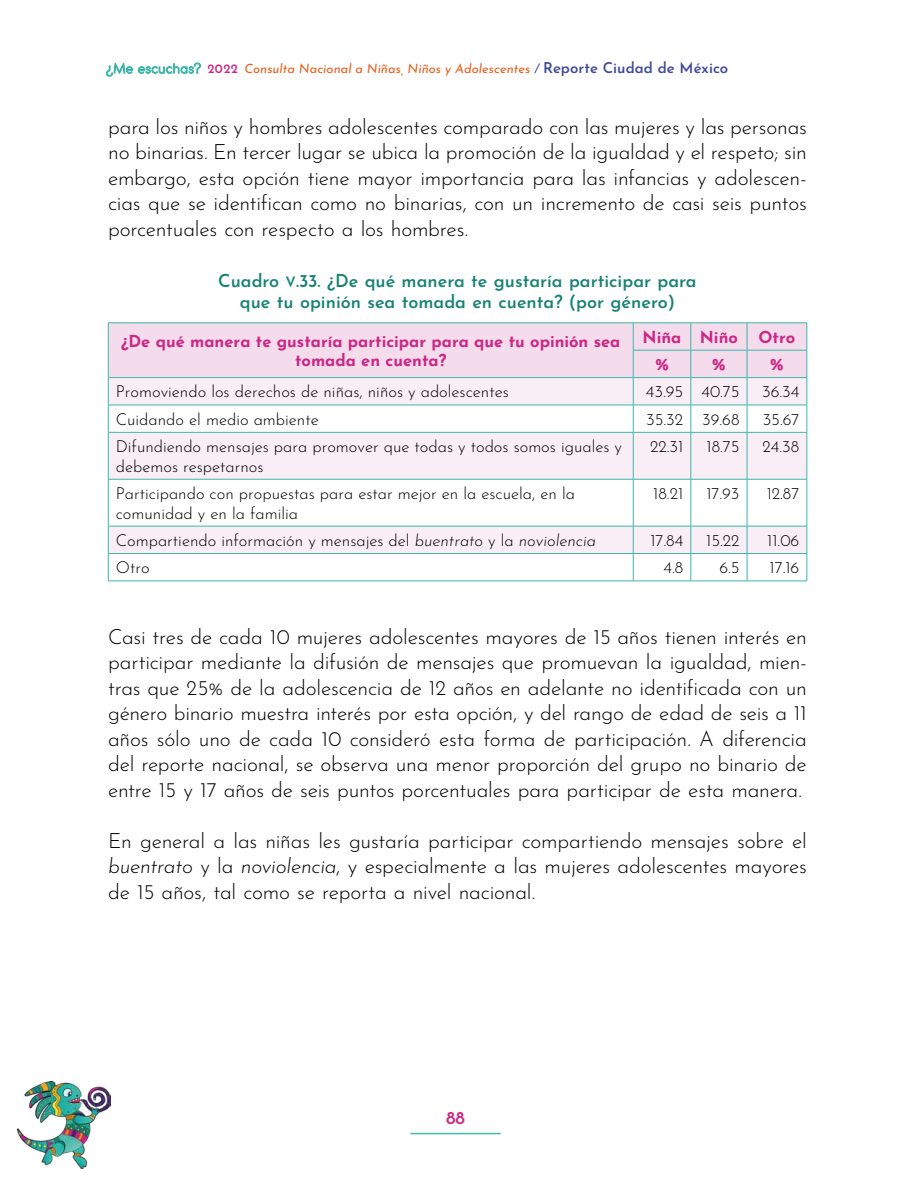
<style>
.page{position:relative;width:915px;height:1191px;background:#fff}
.page>*{position:absolute;margin:0;border:0;box-sizing:border-box;transform-origin:0 0}
.t1{font:300 21px/25.5px "Josefin Sans";letter-spacing:-.01em;color:#000;text-align:justify}
.t2{font:600 18px/21px "Josefin Sans";color:#188374;text-align:center}
.t3{font:600 18px "Josefin Sans";color:#cc2785}
.t4{font:300 16.5px/19.5px "Josefin Sans";color:#000}
.t5{font:700 16.5px/19.5px "Josefin Sans";color:#cc2785;text-align:center}
.t6{font:italic 12.75px "Josefin Sans";letter-spacing:.005em;color:#eb5d1c}
.s1{font-family:"COCOMAT";font-weight:300;font-style:normal;color:#3cb6a9}
.s2{font-weight:600;font-style:normal;color:#cc2785}
.s3{color:#404898}
.s4{font-weight:600;font-style:normal;font-size:15px;color:#404898}
.s5{font-family:"Josefin Sans Semi Bold SC800";font-weight:400;font-size:14.4px}
.s6{font-family:"Josefin Sans Semi Bold SC800";font-weight:400}
.s7{font-style:italic}
</style>
<div class="page">
<hr style="left:410px;top:1133px;width:90px;height:1px;background:#3cb6a9">
<img style="left:18px;top:1081px;width:93px;height:87px">
<svg style="left:109px;top:433px;width:697px;height:120px;fill:#faeef6"></svg>
<hr style="left:108px;top:322px;width:525px;height:1px;background:#3cb6a9">
<hr style="left:633px;top:322px;width:57px;height:1px;background:#3cb6a9">
<hr style="left:690px;top:322px;width:56px;height:1px;background:#3cb6a9">
<hr style="left:746px;top:322px;width:60px;height:1px;background:#3cb6a9">
<svg style="left:108px;top:323px;width:699px;height:109px"></svg>
<hr style="left:108px;top:432px;width:525px;height:1px;background:#3cb6a9">
<hr style="left:108px;top:432px;width:1px;height:47px;background:#3cb6a9">
<hr style="left:633px;top:432px;width:57px;height:1px;background:#3cb6a9">
<hr style="left:632px;top:432px;width:1px;height:47px;background:#3cb6a9">
<hr style="left:690px;top:432px;width:56px;height:1px;background:#3cb6a9">
<hr style="left:690px;top:432px;width:1px;height:47px;background:#3cb6a9">
<hr style="left:746px;top:432px;width:60px;height:1px;background:#3cb6a9">
<hr style="left:746px;top:432px;width:1px;height:47px;background:#3cb6a9">
<hr style="left:806px;top:432px;width:1px;height:47px;background:#3cb6a9">
<hr style="left:108px;top:479px;width:525px;height:1px;background:#3cb6a9">
<hr style="left:108px;top:479px;width:1px;height:47px;background:#3cb6a9">
<hr style="left:633px;top:479px;width:57px;height:1px;background:#3cb6a9">
<hr style="left:632px;top:479px;width:1px;height:47px;background:#3cb6a9">
<hr style="left:690px;top:479px;width:56px;height:1px;background:#3cb6a9">
<hr style="left:690px;top:479px;width:1px;height:47px;background:#3cb6a9">
<hr style="left:746px;top:479px;width:60px;height:1px;background:#3cb6a9">
<hr style="left:746px;top:479px;width:1px;height:47px;background:#3cb6a9">
<hr style="left:806px;top:479px;width:1px;height:47px;background:#3cb6a9">
<hr style="left:108px;top:526px;width:525px;height:1px;background:#3cb6a9">
<hr style="left:633px;top:526px;width:57px;height:1px;background:#3cb6a9">
<hr style="left:690px;top:526px;width:56px;height:1px;background:#3cb6a9">
<hr style="left:746px;top:526px;width:60px;height:1px;background:#3cb6a9">
<hr style="left:108px;top:553px;width:525px;height:1px;background:#3cb6a9">
<svg style="left:108px;top:526px;width:1px;height:54px"></svg>
<hr style="left:633px;top:553px;width:57px;height:1px;background:#3cb6a9">
<svg style="left:632px;top:526px;width:1px;height:54px"></svg>
<hr style="left:690px;top:553px;width:56px;height:1px;background:#3cb6a9">
<svg style="left:690px;top:526px;width:1px;height:54px"></svg>
<hr style="left:746px;top:553px;width:60px;height:1px;background:#3cb6a9">
<svg style="left:746px;top:526px;width:1px;height:54px"></svg>
<svg style="left:806px;top:526px;width:1px;height:55px"></svg>
<hr style="left:108px;top:580px;width:525px;height:1px;background:#3cb6a9">
<hr style="left:633px;top:580px;width:57px;height:1px;background:#3cb6a9">
<hr style="left:690px;top:580px;width:56px;height:1px;background:#3cb6a9">
<hr style="left:746px;top:580px;width:60px;height:1px;background:#3cb6a9">
<p class="t6" style="left:106px;top:58px;width:623px"><span class="s1">¿Me escuchas?</span> <span class="s2">2022</span> Consulta Nacional a Niñas, Niños y Adolescentes <span class="s3">/</span> <span class="s4">Reporte Ciudad de México</span></p>
<p class="t1" style="left:108px;top:112px;width:700px">para los niños y hombres adolescentes comparado con las mujeres y las personas no binarias. En tercer lugar se ubica la promoción de la igualdad y el respeto; sin embargo, esta opción tiene mayor importancia para las infancias y adolescen&shy;cias que se identifican como no binarias, con un incremento de casi seis puntos porcentuales con respecto a los hombres.</p>
<p class="t2" style="left:218px;top:268px;width:479px">Cuadro <span class="s5">v</span><span class="s6">.</span>33. ¿De qué manera te gustaría participar para que tu opinión sea tomada en cuenta? (por género)</p>
<p class="t5" style="left:121px;top:330px;width:500px">¿De qué manera te gustaría participar para que tu opinión sea tomada en cuenta?</p>
<p class="t5" style="left:655px;top:322px;width:141px;line-height:27.3px;text-align:left;text-indent:-13px">Niña Niño Otro %</p>
<p class="t5" style="left:712px;top:353px;width:15px">%</p>
<p class="t5" style="left:770px;top:353px;width:15px">%</p>
<p class="t4" style="left:116px;top:380px;width:394px">Promoviendo los derechos de niñas, niños y adolescentes</p>
<p class="t4" style="left:645px;top:380px;width:95px">43.95 40.75</p>
<p class="t4" style="left:761px;top:380px;width:39px">36.34</p>
<p class="t4" style="left:116px;top:408px;width:204px">Cuidando el medio ambiente</p>
<p class="t4" style="left:646px;top:408px;width:95px">35.32 39.68</p>
<p class="t4" style="left:762px;top:408px;width:38px">35.67</p>
<p class="t4" style="left:116px;top:435px;width:507px">Difundiendo mensajes para promover que todas y todos somos iguales y debemos respetarnos</p>
<p class="t4" style="left:649px;top:435px;width:35px">22.31</p>
<p class="t4" style="left:706px;top:435px;width:34px">18.75</p>
<p class="t4" style="left:762px;top:435px;width:38px">24.38</p>
<p class="t4" style="left:116px;top:482px;width:460px">Participando con propuestas para estar mejor en la escuela, en la comunidad y en la familia</p>
<p class="t4" style="left:653px;top:482px;width:31px">18.21</p>
<p class="t4" style="left:706px;top:482px;width:35px">17.93</p>
<p class="t4" style="left:766px;top:482px;width:34px">12.87</p>
<p class="t4" style="left:116px;top:529px;width:481px">Compartiendo información y mensajes del <span class="s7">buentrato</span> y la <span class="s7">noviolencia</span></p>
<p class="t4" style="left:650px;top:529px;width:34px">17.84</p>
<p class="t4" style="left:706px;top:529px;width:35px">15.22</p>
<p class="t4" style="left:767px;top:529px;width:34px">11.06</p>
<p class="t4" style="left:116px;top:556px;width:35px">Otro</p>
<p class="t4" style="left:663px;top:556px;width:21px">4.8</p>
<p class="t4" style="left:719px;top:556px;width:22px">6.5</p>
<p class="t4" style="left:769px;top:556px;width:31px">17.16</p>
<p class="t1" style="left:108px;top:622px;width:700px">Casi tres de cada 10 mujeres adolescentes mayores de 15 años tienen interés en participar mediante la difusión de mensajes que promuevan la igualdad, mien&shy;tras que 25% de la adolescencia de 12 años en adelante no identificada con un género binario muestra interés por esta opción, y del rango de edad de seis a 11 años sólo uno de cada 10 consideró esta forma de participación. A diferencia del reporte nacional, se observa una menor proporción del grupo no binario de entre 15 y 17 años de seis puntos porcentuales para participar de esta manera.</p>
<p class="t1" style="left:108px;top:826px;width:700px">En general a las niñas les gustaría participar compartiendo mensajes sobre el <span class="s7">buentrato</span> y la <span class="s7">noviolencia</span>, y especialmente a las mujeres adolescentes mayores de 15 años, tal como se reporta a nivel nacional.</p>
<p class="t3" style="left:446px;top:1104px;width:20px">88</p>
</div>
